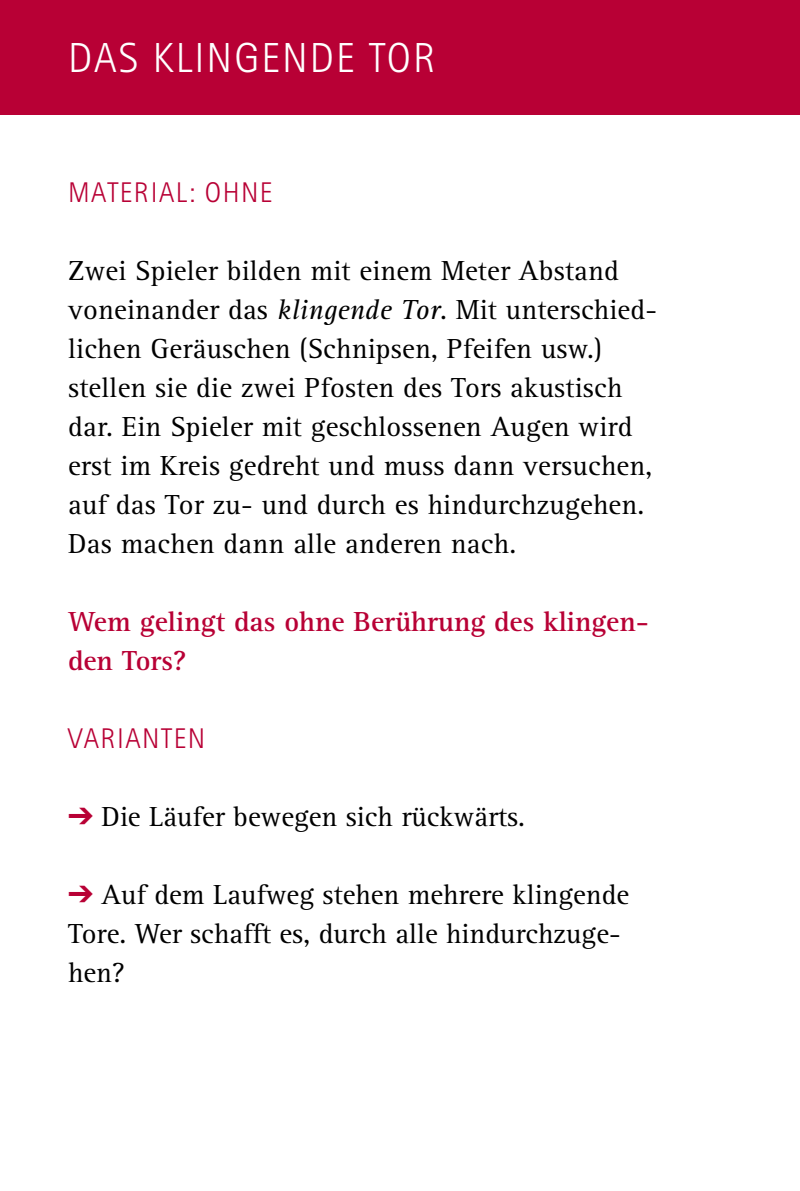
<style>
.page{position:relative;width:800px;height:1191px;background:#fff}
.page>*{position:absolute;margin:0;border:0;box-sizing:border-box;transform-origin:0 0}
.H1{font:300 42px "Rotis Sans Serif Std";letter-spacing:.05em;color:#fff}
.Copy{font:28.5px/39px "Rotis Serif Std";letter-spacing:.005em;color:#000}
.Pfeil_Anstrich_rot{font:28.5px/39px "Rotis Serif Std";color:#000}
.Bold_rot{font:700 28.5px/39px "Rotis Serif Std";color:#b80035}
.H2_rot{font:300 28.5px "Rotis Sans Serif Std";letter-spacing:.05em;color:#b80035}
.s1{font-style:italic}
.s2{color:#b80035}
</style>
<div class="page">
<div style="left:0;top:0;width:799px;height:115px;background:#b80035"></div>
<h2 class="H1" style="left:68px;top:34px;width:369px">DAS KLINGENDE TOR</h2>
<h3 class="H2_rot" style="left:68px;top:176px;width:206px">MATERIAL: OHNE</h3>
<p class="Copy" style="left:68px;top:252px;width:590px">Zwei Spieler bilden mit einem Meter Abstand voneinander das <span class="s1">klingende Tor</span>. Mit unterschied&shy;lichen Geräuschen (Schnipsen, Pfeifen usw.) stellen sie die zwei Pfosten des Tors akustisch dar. Ein Spieler mit geschlossenen Augen wird erst im Kreis gedreht und muss dann versuchen, auf das Tor zu- und durch es hindurchzugehen.<br>Das machen dann alle anderen nach.</p>
<h4 class="Bold_rot" style="left:68px;top:603px;width:582px">Wem gelingt das ohne Berührung des klingen&shy;den Tors?</h4>
<h3 class="H2_rot" style="left:68px;top:722px;width:138px">VARIANTEN</h3>
<p class="Pfeil_Anstrich_rot" style="left:68px;top:798px;width:458px"><span class="s2">➔</span> Die Läufer bewegen sich rückwärts.</p>
<p class="Pfeil_Anstrich_rot" style="left:68px;top:876px;width:562px"><span class="s2">➔</span> Auf dem Laufweg stehen mehrere klingende<br>Tore. Wer schafft es, durch alle hindurchzuge&shy;hen?</p>
</div>
